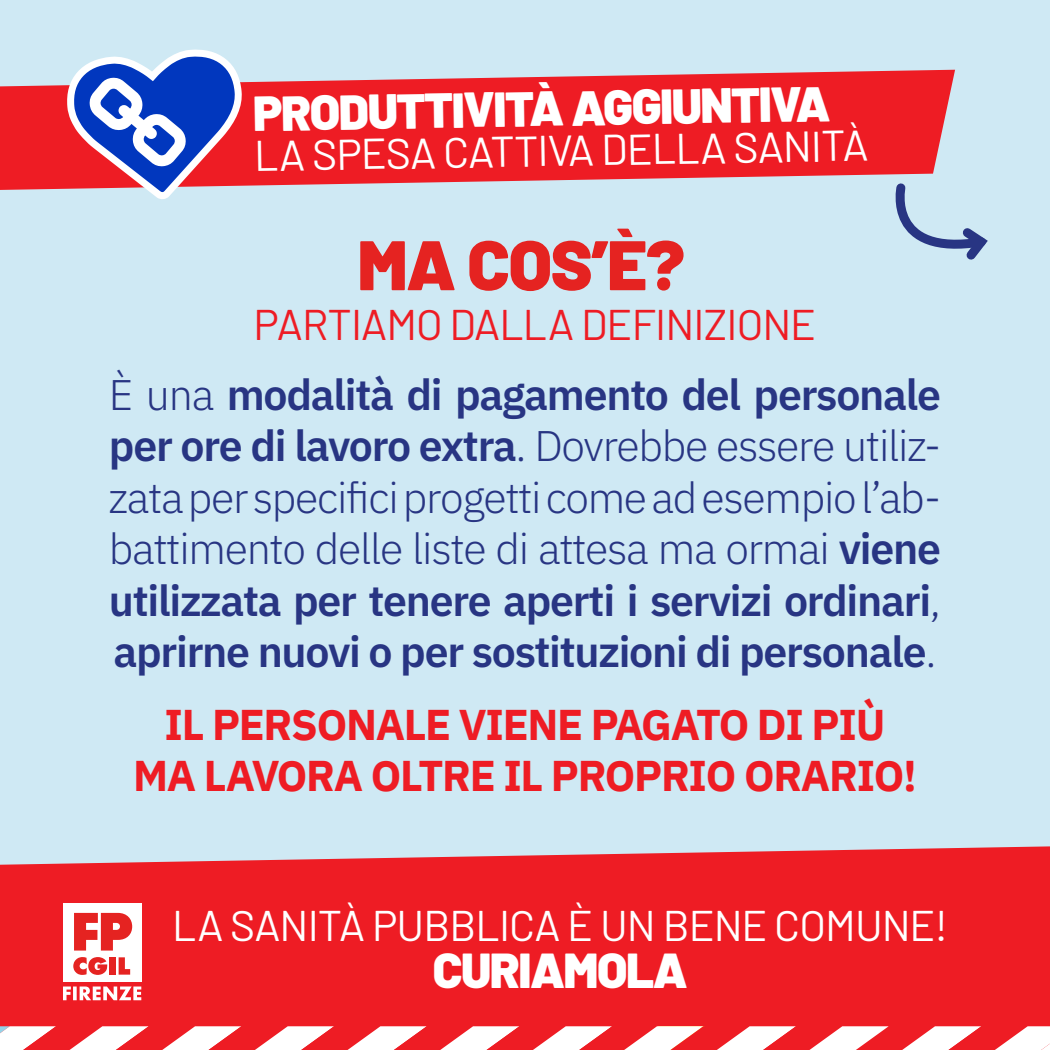
<style>
.page{position:relative;width:1050px;height:1050px;background:#cfe9f4}
.page>*{position:absolute;margin:0;border:0;box-sizing:border-box;transform-origin:0 0}
.t1{font:900 70px "Barlow";color:#e52321}
.t2{font:900 49px "Barlow";letter-spacing:-.03em;color:#fff}
.t3{font:600 42.88px/51.4px "IBM Plex Sans";letter-spacing:-.03em;color:#283583;text-align:justify}
.t4{font:700 42.88px/51.4px "IBM Plex Sans";letter-spacing:-.03em;color:#ee1c24;text-align:center}
.t5{font:42.88px "Barlow";letter-spacing:-.02em;color:#fff}
.t6{font:42.88px "Barlow";letter-spacing:-.02em;color:#ee1c24}
.s1{font-weight:300}
</style>
<div class="page">
<div style="left:0;top:846px;width:1050px;height:180px;background:#ee1c24"></div>
<svg style="left:0;top:70px;width:955px;height:120px;fill:#ee1c24"></svg>
<svg style="left:0;top:1026px;width:1050px;height:24px"></svg>
<svg style="left:887px;top:179px;width:101px;height:81px"></svg>
<svg style="left:63px;top:49px;width:180px;height:150px"></svg>
<svg style="left:63px;top:987px;width:78px;height:13px"></svg>
<div style="left:63px;top:903px;width:78px;height:78px;background:#fff"></div>
<svg style="left:73px;top:957px;width:34px;height:18px"></svg>
<div style="left:109px;top:957px;width:7px;height:18px;background:#e52321"></div>
<svg style="left:119px;top:957px;width:11px;height:18px"></svg>
<svg style="left:74px;top:913px;width:58px;height:38px"></svg>
<p class="t2" style="left:253px;top:77px;width:579px;rotate:-1deg">PRODUTTIVITÀ AGGIUNTIVA</p>
<p class="t5" style="left:254px;top:125px;width:616px;rotate:-1deg">LA SPESA CATTIVA DELLA SANITÀ</p>
<h1 class="t1" style="left:358px;top:212px;width:329px">MA COS’È?</h1>
<p class="t6" style="left:253px;top:293px;width:564px">PARTIAMO DALLA DEFINIZIONE</p>
<p class="t3" style="left:109px;top:366px;width:834px"><span class="s1">È una</span> modalità di pagamento del personale per ore di lavoro extra<span class="s1">. Dovrebbe essere utiliz&shy;zata per specifici progetti come ad esempio l’ab&shy;battimento delle liste di attesa ma ormai</span> viene utilizzata per tenere aperti i servizi ordinari<span class="s1">, </span>aprirne nuovi o per sostituzioni di personale<span class="s1">.</span></p>
<p class="t4" style="left:133px;top:695px;width:785px">IL PERSONALE VIENE PAGATO DI PIÙ<br>MA LAVORA OLTRE IL PROPRIO ORARIO!</p>
<p class="t5" style="left:172px;top:895px;width:778px">LA SANITÀ PUBBLICA È UN BENE COMUNE!</p>
<p class="t2" style="left:433px;top:934px;width:256px">CURIAMOLA</p>
</div>
